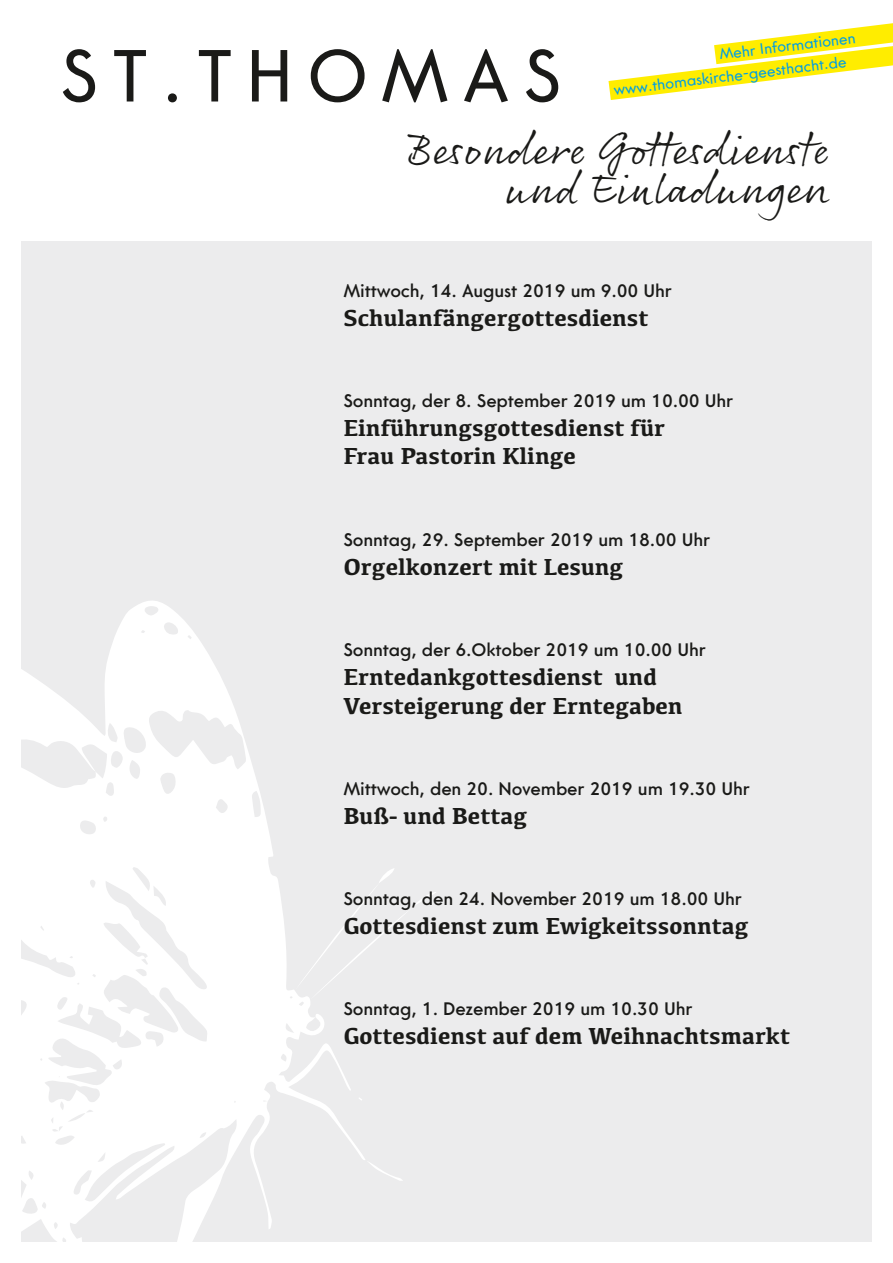
<style>
.page{position:relative;width:893px;height:1263px;background:#fff}
.page>*{position:absolute;margin:0;border:0;box-sizing:border-box;transform-origin:0 0}
.t1{font:73.5px "Core Sans G";letter-spacing:.19em;color:#1a1a18}
.t2{font:45px/39px "Rollerscript Smooth";letter-spacing:.015em;color:#1a1a18;text-align:right}
.t3{font:700 24px/28.8px "Kefa";color:#1a1a18}
.t4{font:500 18px "Core Sans G";letter-spacing:-.01em;color:#1a1a18}
.t5{font:15px/22.8px "Core Sans G";color:#009ee3}
</style>
<div class="page">
<div style="left:21px;top:241px;width:851px;height:1001px;background:#ececed"></div>
<svg style="left:608px;top:23px;width:285px;height:77px"></svg>
<svg style="left:21px;top:601px;width:344px;height:641px;fill:#fff"></svg>
<svg style="left:369px;top:1162px;width:34px;height:19px"></svg>
<svg style="left:358px;top:1097px;width:4px;height:4px"></svg>
<svg style="left:295px;top:868px;width:141px;height:132px"></svg>
<h1 class="t1" style="left:60px;top:31px;width:504px">ST.THOMAS</h1>
<p class="t5" style="left:610px;top:56px;width:248px;text-indent:109px;rotate:-7deg">Mehr Informationen www.thomaskirche-geesthacht.de</p>
<h2 class="t2" style="left:409px;top:128px;width:422px">Besondere Gottesdienste und Einladungen</h2>
<p class="t4" style="left:343px;top:279px;width:330px">Mittwoch, 14. August 2019 um 9.00 Uhr</p>
<h3 class="t3" style="left:343px;top:302px;width:307px">Schulanfängergottesdienst</h3>
<p class="t4" style="left:343px;top:390px;width:391px">Sonntag, der 8. September 2019 um 10.00 Uhr</p>
<h3 class="t3" style="left:343px;top:412px;width:323px">Einführungsgottesdienst für<br>Frau Pastorin Klinge</h3>
<p class="t4" style="left:343px;top:528px;width:368px">Sonntag, 29. September 2019 um 18.00 Uhr</p>
<h3 class="t3" style="left:343px;top:551px;width:281px">Orgelkonzert mit Lesung</h3>
<p class="t4" style="left:343px;top:639px;width:364px">Sonntag, der 6.Oktober 2019 um 10.00 Uhr</p>
<h3 class="t3" style="left:343px;top:661px;width:341px">Erntedankgottesdienst und<br>Versteigerung der Erntegaben</h3>
<p class="t4" style="left:343px;top:778px;width:408px">Mittwoch, den 20. November 2019 um 19.30 Uhr</p>
<h3 class="t3" style="left:343px;top:800px;width:185px">Buß- und Bettag</h3>
<p class="t4" style="left:343px;top:888px;width:400px">Sonntag, den 24. November 2019 um 18.00 Uhr</p>
<h3 class="t3" style="left:343px;top:910px;width:407px">Gottesdienst zum Ewigkeitssonntag</h3>
<p class="t4" style="left:343px;top:998px;width:351px">Sonntag, 1. Dezember 2019 um 10.30 Uhr</p>
<h3 class="t3" style="left:343px;top:1020px;width:448px">Gottesdienst auf dem Weihnachtsmarkt</h3>
</div>
